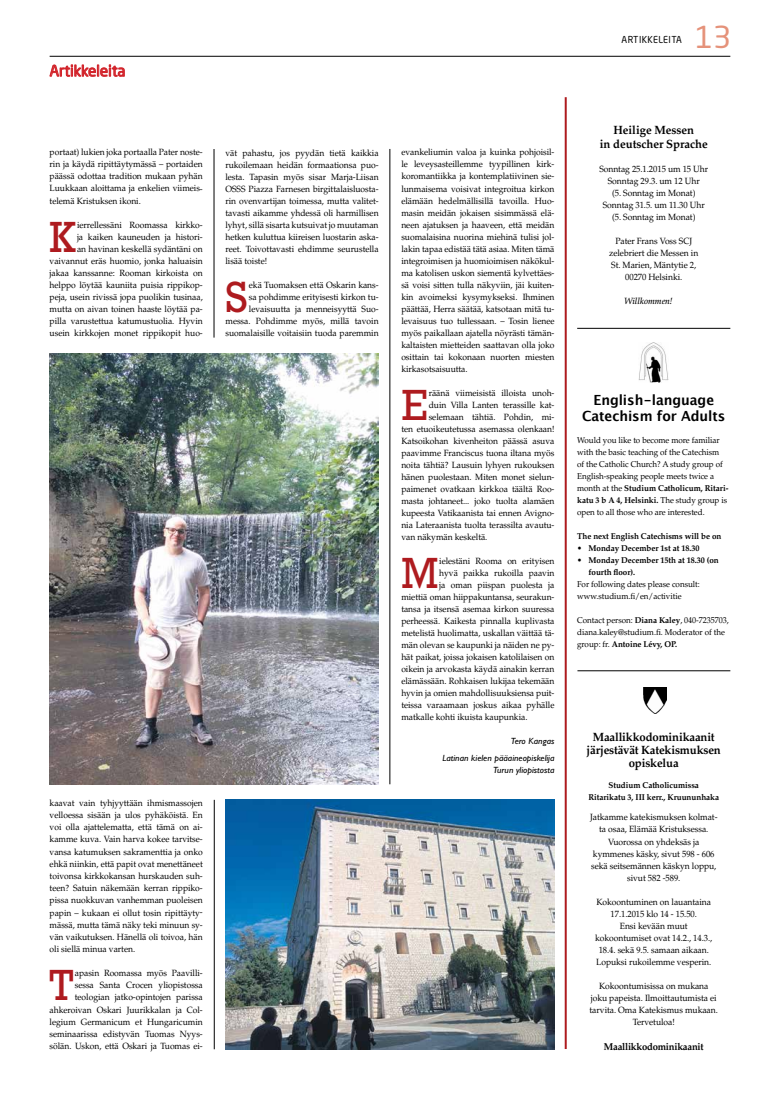
<style>
.page{position:relative;width:780px;height:1106px;background:#fff}
.page>*{position:absolute;margin:0;border:0;box-sizing:border-box;transform-origin:0 0}
.t1{font:44.3px "Rockwell Std";color:#ae1b1f;scale:.95 1}
.t2{font:30px "Neo Sans Std";color:#e5927a}
.t3{font:15px "Neo Sans Std";color:#d2232a}
.t4{font:700 14px/16px "Lucida Grande";letter-spacing:-.005em;color:#000;text-align:center;scale:.95 1}
.t5{font:700 12px/13px "Palatino LT Std";letter-spacing:-.015em;color:#000;text-align:center;scale:.95 1}
.t6{font:700 10px "Palatino LT Std";letter-spacing:-.025em;color:#000;scale:.95 1}
.t7{font:9.5px "Neo Sans Std";letter-spacing:.04em;color:#000;scale:.95 1}
.t8{font:9px/12px "Palatino LT Std";letter-spacing:-.005em;color:#000;text-align:center;scale:.95 1}
.t9{font:italic 9px/17.7px "Gill Sans Std";color:#000;text-align:right;scale:1.05 1}
.t10{font:italic 500 9px "Palatino LT Std";letter-spacing:-.005em;color:#000;scale:.95 1}
.t11{font:8.5px/12px "Palatino LT Std";letter-spacing:-.005em;color:#000;scale:.95 1}
.t12{font:700 8.5px/12px "Palatino LT Std";letter-spacing:-.005em;color:#000;text-align:center;scale:.95 1}
.s1{font-weight:700}
</style>
<div class="page">
<hr style="left:50px;top:56px;width:680px;height:1px;background:#000">
<svg style="left:50px;top:64px;width:75px;height:13px"></svg>
<hr style="left:389px;top:149px;width:1px;height:635px;background:#000">
<hr style="left:564px;top:97px;width:2px;height:952px;background:#ae1b1f">
<hr style="left:214px;top:149px;width:1px;height:188px;background:#000">
<img style="left:643px;top:687px;width:23px;height:27px">
<hr style="left:577px;top:670px;width:153px;height:1px;background:#000">
<img style="left:638px;top:342px;width:30px;height:40px">
<hr style="left:577px;top:328px;width:153px;height:1px;background:#000">
<img style="left:50px;top:353px;width:328px;height:431px">
<img style="left:225px;top:799px;width:329px;height:250px">
<hr style="left:214px;top:799px;width:1px;height:250px;background:#000">
<h3 class="t3" style="left:50px;top:62px;width:77px">Artikkeleita</h3>
<p class="t8" style="left:50px;top:147px;width:163px;text-align:justify">portaat) lukien joka portaalla Pater noste&shy;rin ja käydä ripittäytymässä – portaiden päässä odottaa tradition mukaan pyhän Luukkaan aloittama ja enkelien viimeis&shy;telemä Kristuksen ikoni.</p>
<h1 class="t1" style="left:50px;top:211px;width:29px">K</h1>
<p class="t8" style="left:50px;top:219px;width:163px;text-align:right">ierrellessäni Roomassa kirkko-<br>ja kaiken kauneuden ja histori-<br>an havinan keskellä sydäntäni on vaivannut eräs huomio, jonka haluaisin jakaa kanssanne: Rooman kirkoista on helppo löytää kauniita puisia rippikop&shy;peja, usein rivissä jopa puolikin tusinaa, mutta on aivan toinen haaste löytää pa&shy;pilla varustettua katumustuolia. Hyvin usein kirkkojen monet rippikopit huo-</p>
<p class="t8" style="left:225px;top:147px;width:163px;text-align:justify">vät pahastu, jos pyydän tietä kaikkia rukoilemaan heidän formaationsa puo&shy;lesta. Tapasin myös sisar Marja-Liisan OSSS Piazza Farnesen birgittalaisluosta&shy;rin ovenvartijan toimessa, mutta valitet&shy;tavasti aikamme yhdessä oli harmillisen lyhyt, sillä sisarta kutsuivat jo muutaman hetken kuluttua kiireisen luostarin aska&shy;reet. Toivottavasti ehdimme seurustella lisää toiste!</p>
<h1 class="t1" style="left:225px;top:271px;width:25px">S</h1>
<p class="t8" style="left:225px;top:279px;width:163px;text-align:right">ekä Tuomaksen että Oskarin kans-<br>sa pohdimme erityisesti kirkon tu&shy;levaisuutta ja menneisyyttä Suo&shy;messa. Pohdimme myös, millä tavoin suomalaisille voitaisiin tuoda paremmin</p>
<p class="t8" style="left:50px;top:796px;width:163px;text-align:justify">kaavat vain tyhjyyttään ihmismassojen velloessa sisään ja ulos pyhäköistä. En voi olla ajattelematta, että tämä on ai&shy;kamme kuva. Vain harva kokee tarvitse&shy;vansa katumuksen sakramenttia ja onko ehkä niinkin, että papit ovat menettäneet toivonsa kirkkokansan hurskauden suh&shy;teen? Satuin näkemään kerran rippiko&shy;pissa nuokkuvan vanhemman puoleisen papin – kukaan ei ollut tosin ripittäyty&shy;mässä, mutta tämä näky teki minuun sy&shy;vän vaikutuksen. Hänellä oli toivoa, hän oli siellä minua varten.</p>
<h1 class="t1" style="left:50px;top:959px;width:27px">T</h1>
<p class="t8" style="left:50px;top:967px;width:163px;text-align:right">apasin Roomassa myös Paavilli-<br>sessa Santa Crocen yliopistossa teologian jatko-opintojen parissa ahkeroivan Oskari Juurikkalan ja Col&shy;legium Germanicum et Hungaricumin seminaarissa edistyvän Tuomas Nyys&shy;sölän. Uskon, että Oskari ja Tuomas ei-</p>
<p class="t7" style="left:621px;top:34px;width:65px">ARTIKKELEITA</p>
<h2 class="t2" style="left:695px;top:18px;width:38px">13</h2>
<p class="t8" style="left:401px;top:147px;width:163px;text-align:justify">evankeliumin valoa ja kuinka pohjoisil&shy;le leveysasteillemme tyypillinen kirk&shy;koromantiikka ja kontemplatiivinen sie&shy;lunmaisema voisivat integroitua kirkon elämään hedelmällisillä tavoilla. Huo&shy;masin meidän jokaisen sisimmässä elä&shy;neen ajatuksen ja haaveen, että meidän suomalaisina nuorina miehinä tulisi jol&shy;lakin tapaa edistää tätä asiaa. Miten tämä integroimisen ja huomioimisen näkökul&shy;ma katolisen uskon siementä kylvettäes&shy;sä voisi sitten tulla näkyviin, jäi kuiten&shy;kin avoimeksi kysymykseksi. Ihminen päättää, Herra säätää, katsotaan mitä tu&shy;levaisuus tuo tullessaan. – Tosin lienee myös paikallaan ajatella nöyrästi tämän&shy;kaltaisten mietteiden saattavan olla joko osittain tai kokonaan nuorten miesten kirkasotsaisuutta.</p>
<h1 class="t1" style="left:401px;top:379px;width:29px">E</h1>
<p class="t8" style="left:428px;top:387px;width:134px">räänä viimeisistä illoista unoh-</p>
<p class="t8" style="left:428px;top:399px;width:134px">duin Villa Lanten terassille kat-</p>
<p class="t8" style="left:428px;top:411px;width:134px">selemaan tähtiä. Pohdin, mi-</p>
<p class="t8" style="left:401px;top:423px;width:163px">ten etuoikeutetussa asemassa olenkaan!</p>
<p class="t8" style="left:401px;top:435px;width:163px">Katsoikohan kivenheiton päässä asuva</p>
<p class="t8" style="left:401px;top:447px;width:163px">paavimme Franciscus tuona iltana myös</p>
<p class="t8" style="left:401px;top:459px;width:163px">noita tähtiä? Lausuin lyhyen rukouksen</p>
<p class="t8" style="left:401px;top:471px;width:163px">hänen puolestaan. Miten monet sielun-</p>
<p class="t8" style="left:401px;top:483px;width:163px">paimenet ovatkaan kirkkoa täältä Roo-</p>
<p class="t8" style="left:401px;top:495px;width:163px">masta johtaneet... joko tuolta alamäen</p>
<p class="t8" style="left:401px;top:507px;width:163px">kupeesta Vatikaanista tai ennen Avigno-</p>
<p class="t8" style="left:401px;top:519px;width:163px">nia Lateraanista tuolta terassilta avautu-</p>
<p class="t8" style="left:401px;top:531px;width:92px">van näkymän keskeltä.</p>
<h1 class="t1" style="left:401px;top:547px;width:40px">M</h1>
<p class="t8" style="left:439px;top:555px;width:123px">ielestäni Rooma on erityisen</p>
<p class="t8" style="left:439px;top:567px;width:123px">hyvä paikka rukoilla paavin</p>
<p class="t8" style="left:439px;top:579px;width:123px">ja oman piispan puolesta ja</p>
<p class="t8" style="left:401px;top:591px;width:163px">miettiä oman hiippakuntansa, seurakun-</p>
<p class="t8" style="left:401px;top:603px;width:163px">tansa ja itsensä asemaa kirkon suuressa</p>
<p class="t8" style="left:401px;top:615px;width:163px">perheessä. Kaikesta pinnalla kuplivasta</p>
<p class="t8" style="left:401px;top:627px;width:163px">metelistä huolimatta, uskallan väittää tä-</p>
<p class="t8" style="left:401px;top:639px;width:163px">män olevan se kaupunki ja näiden ne py-</p>
<p class="t8" style="left:401px;top:651px;width:163px">hät paikat, joissa jokaisen katolilaisen on</p>
<p class="t8" style="left:401px;top:663px;width:163px">oikein ja arvokasta käydä ainakin kerran</p>
<p class="t8" style="left:401px;top:675px;width:163px">elämässään. Rohkaisen lukijaa tekemään</p>
<p class="t8" style="left:401px;top:687px;width:163px">hyvin ja omien mahdollisuuksiensa puit-</p>
<p class="t8" style="left:401px;top:699px;width:163px">teissa varaamaan joskus aikaa pyhälle</p>
<p class="t8" style="left:401px;top:711px;width:134px">matkalle kohti ikuista kaupunkia.</p>
<p class="t9" style="left:442px;top:732px;width:108px">Tero Kangas<br>Latinan kielen pääaineopiskelija</p>
<p class="t9" style="left:493px;top:761px;width:60px">Turun yliopistosta</p>
<h3 class="t5" style="left:599px;top:123px;width:115px;line-height:14px">Heilige Messen<br>in deutscher Sprache</h3>
<p class="t8" style="left:599px;top:163px;width:116px">Sonntag 25.1.2015 um 15 Uhr<br>Sonntag 29.3. um 12 Uhr<br>(5. Sonntag im Monat)<br>Sonntag 31.5. um 11.30 Uhr (5. Sonntag im Monat)</p>
<p class="t8" style="left:609px;top:235px;width:95px">Pater Frans Voss SCJ zelebriert die Messen in<br>St. Marien, Mäntytie 2,<br>00270 Helsinki.</p>
<p class="t10" style="left:624px;top:296px;width:52px">Willkommen!</p>
<h3 class="t4" style="left:582px;top:392px;width:152px">English-language<br>Catechism for Adults</h3>
<p class="t11" style="left:577px;top:434px;width:161px">Would you like to become more familiar with the basic teaching of the Catechism of the Catholic Church? A study group of English-speaking people meets twice a month at the <span class="s1">Studium Catholicum, Ritari&shy;katu 3 b A 4, Helsinki.</span> The study group is open to all those who are interested.</p>
<p class="t12" style="left:577px;top:530px;width:153px">The next English Catechisms will be on</p>
<p class="t12" style="left:577px;top:542px;width:130px">• Monday December 1st at 18.30</p>
<p class="t12" style="left:588px;top:554px;width:138px;text-align:left;text-indent:-11px">• Monday December 15th at 18.30 (on fourth floor).</p>
<p class="t11" style="left:577px;top:578px;width:131px">For following dates please consult: www.studium.fi/en/activitie</p>
<p class="t11" style="left:577px;top:614px;width:161px">Contact person: <span class="s1">Diana Kaley</span>, 040-7235703, diana.kaley@studium.fi. Moderator of the group: fr. <span class="s1">Antoine Lévy, OP.</span></p>
<h3 class="t5" style="left:586px;top:730px;width:143px">Maallikkodominikaanit järjestävät Katekismuksen opiskelua</h3>
<p class="t12" style="left:588px;top:779px;width:139px">Studium Catholicumissa<br>Ritarikatu 3, III kerr., Kruununhaka</p>
<p class="t8" style="left:590px;top:811px;width:136px">Jatkamme katekismuksen kolmat&shy;ta osaa, Elämää Kristuksessa.<br>Vuorossa on yhdeksäs ja kymmenes käsky, sivut 598 - 606 sekä seitsemännen käskyn loppu, sivut 582 -589.</p>
<p class="t8" style="left:595px;top:895px;width:125px">Kokoontuminen on lauantaina<br>17.1.2015 klo 14 - 15.50.<br>Ensi kevään muut kokoontumiset ovat 14.2., 14.3.,<br>18.4. sekä 9.5. samaan aikaan.<br>Lopuksi rukoilemme vesperin.</p>
<p class="t8" style="left:589px;top:979px;width:137px">Kokoontumisissa on mukana<br>joku papeista. Ilmoittautumista ei tarvita. Oma Katekismus mukaan.<br>Tervetuloa!</p>
<p class="t6" style="left:604px;top:1040px;width:106px">Maallikkodominikaanit</p>
</div>
